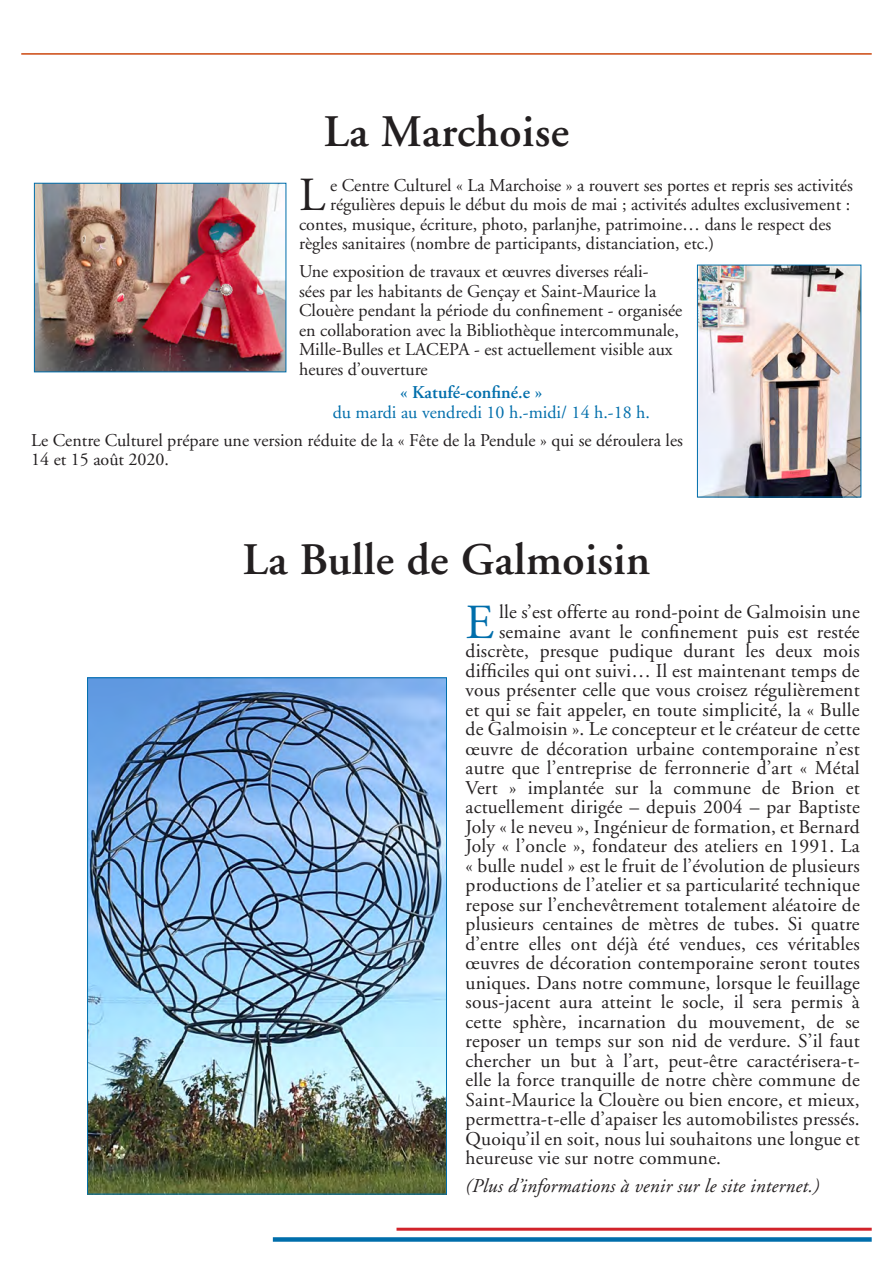
<style>
.page{position:relative;width:893px;height:1263px;background:#fff}
.page>*{position:absolute;margin:0;border:0;box-sizing:border-box;transform-origin:0 0}
.t1{font:48.9px "Adobe Garamond";color:#006eab}
.t2{font:47.4px "Adobe Garamond";color:#231f20}
.t3{font:600 45px "Adobe Garamond";letter-spacing:.01em;color:#231f20}
.t4{font:19.5px "Adobe Garamond";letter-spacing:.01em;color:#231f20}
.t5{font:italic 19.5px "Adobe Garamond";letter-spacing:.01em;color:#231f20}
.t6{font:18px/19.5px "Adobe Garamond";color:#231f20}
.t7{font:18px "Adobe Garamond";color:#006eab}
.t8{font:600 18px "Adobe Garamond";color:#006eab}
</style>
<div class="page">
<div style="left:273px;top:1237px;width:599px;height:5px;background:#006eab"></div>
<hr style="left:396px;top:1228px;width:476px;height:3px;background:#d1232a">
<img style="left:89px;top:679px;width:356px;height:513px">
<img style="left:36px;top:185px;width:248px;height:185px">
<div style="left:34px;top:183px;width:252px;height:189px;border:1px solid #006eab"></div>
<img style="left:699px;top:267px;width:160px;height:228px">
<div style="left:697px;top:265px;width:164px;height:232px;border:1px solid #006eab"></div>
<hr style="left:21px;top:53px;width:851px;height:2px;background:#cc470f">
<p class="t3" style="left:324px;top:107px;width:247px">La Marchoise</p>
<p class="t2" style="left:299px;top:170px;width:28px">L</p>
<p class="t6" style="left:330px;top:176px;width:524px">e Centre Culturel « La Marchoise » a rouvert ses portes et repris ses activités</p>
<p class="t6" style="left:330px;top:195px;width:522px">régulières depuis le début du mois de mai ; activités adultes exclusivement :</p>
<p class="t6" style="left:299px;top:215px;width:534px">contes, musique, écriture, photo, parlanjhe, patrimoine… dans le respect des</p>
<p class="t6" style="left:299px;top:234px;width:417px">règles sanitaires (nombre de participants, distanciation, etc.)</p>
<p class="t6" style="left:299px;top:262px;width:385px">Une exposition de travaux et œuvres diverses réali-<br>sées par les habitants de Gençay et Saint-Maurice la Clouère pendant la période du confinement - organisée en collaboration avec la Bibliothèque intercommunale, Mille-Bulles et LACEPA - est actuellement visible aux heures d’ouverture</p>
<p class="t8" style="left:400px;top:383px;width:144px">« Katufé-confiné.e »</p>
<p class="t7" style="left:333px;top:403px;width:319px">du mardi au vendredi 10 h.-midi/ 14 h.-18 h.</p>
<p class="t6" style="left:31px;top:431px;width:653px">Le Centre Culturel prépare une version réduite de la « Fête de la Pendule » qui se déroulera les<br>14 et 15 août 2020.</p>
<p class="t3" style="left:243px;top:535px;width:409px">La Bulle de Galmoisin</p>
<p class="t1" style="left:466px;top:596px;width:30px">E</p>
<p class="t4" style="left:499px;top:601px;width:362px">lle s’est offerte au rond-point de Galmoisin une</p>
<p class="t4" style="left:499px;top:621px;width:362px">semaine avant le confinement puis est restée</p>
<p class="t4" style="left:466px;top:640px;width:396px">discrète, presque pudique durant les deux mois</p>
<p class="t4" style="left:466px;top:660px;width:395px">difficiles qui ont suivi… Il est maintenant temps de</p>
<p class="t4" style="left:466px;top:679px;width:396px">vous présenter celle que vous croisez régulièrement</p>
<p class="t4" style="left:466px;top:699px;width:396px">et qui se fait appeler, en toute simplicité, la « Bulle</p>
<p class="t4" style="left:466px;top:718px;width:396px">de Galmoisin ». Le concepteur et le créateur de cette</p>
<p class="t4" style="left:466px;top:738px;width:396px">œuvre de décoration urbaine contemporaine n’est</p>
<p class="t4" style="left:466px;top:757px;width:396px">autre que l’entreprise de ferronnerie d’art « Métal</p>
<p class="t4" style="left:466px;top:777px;width:396px">Vert » implantée sur la commune de Brion et</p>
<p class="t4" style="left:466px;top:796px;width:396px">actuellement dirigée – depuis 2004 – par Baptiste</p>
<p class="t4" style="left:466px;top:816px;width:396px">Joly « le neveu », Ingénieur de formation, et Bernard</p>
<p class="t4" style="left:466px;top:835px;width:396px">Joly « l’oncle », fondateur des ateliers en 1991. La</p>
<p class="t4" style="left:466px;top:855px;width:396px">« bulle nudel » est le fruit de l’évolution de plusieurs</p>
<p class="t4" style="left:466px;top:874px;width:396px">productions de l’atelier et sa particularité technique</p>
<p class="t4" style="left:466px;top:894px;width:396px">repose sur l’enchevêtrement totalement aléatoire de</p>
<p class="t4" style="left:466px;top:913px;width:395px">plusieurs centaines de mètres de tubes. Si quatre</p>
<p class="t4" style="left:466px;top:933px;width:396px">d’entre elles ont déjà été vendues, ces véritables</p>
<p class="t4" style="left:466px;top:952px;width:396px">œuvres de décoration contemporaine seront toutes</p>
<p class="t4" style="left:466px;top:972px;width:396px">uniques. Dans notre commune, lorsque le feuillage</p>
<p class="t4" style="left:466px;top:991px;width:396px">sous-jacent aura atteint le socle, il sera permis à</p>
<p class="t4" style="left:466px;top:1011px;width:396px">cette sphère, incarnation du mouvement, de se</p>
<p class="t4" style="left:466px;top:1030px;width:396px">reposer un temps sur son nid de verdure. S’il faut</p>
<p class="t4" style="left:466px;top:1050px;width:396px">chercher un but à l’art, peut-être caractérisera-t-</p>
<p class="t4" style="left:466px;top:1069px;width:396px">elle la force tranquille de notre chère commune de</p>
<p class="t4" style="left:466px;top:1089px;width:396px">Saint-Maurice la Clouère ou bien encore, et mieux,</p>
<p class="t4" style="left:466px;top:1108px;width:396px">permettra-t-elle d’apaiser les automobilistes pressés.</p>
<p class="t4" style="left:466px;top:1128px;width:396px">Quoiqu’il en soit, nous lui souhaitons une longue et</p>
<p class="t4" style="left:466px;top:1147px;width:257px">heureuse vie sur notre commune.</p>
<p class="t5" style="left:466px;top:1175px;width:355px">(Plus d’informations à venir sur le site internet.)</p>
</div>
